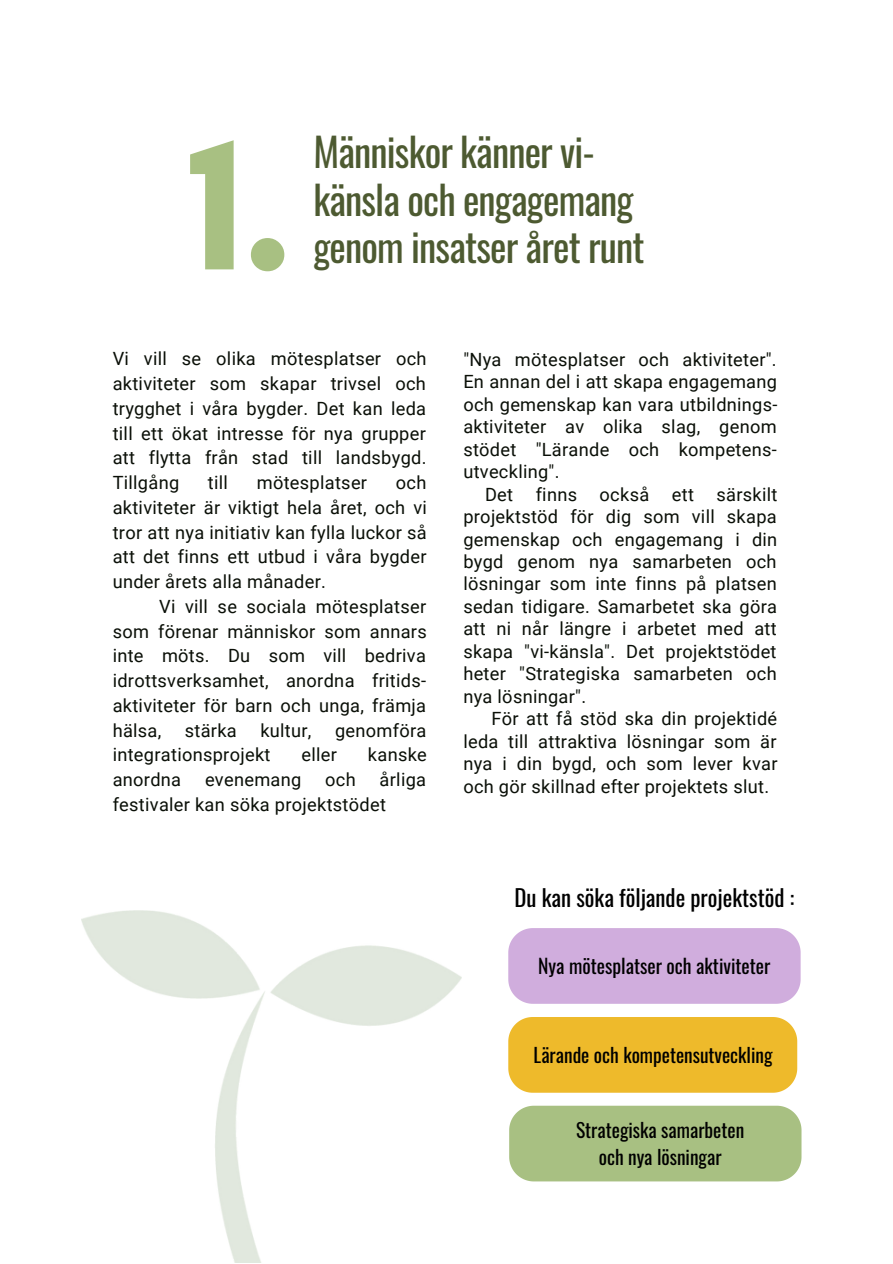
<style>
.page{position:relative;width:893px;height:1264px;background:#fff}
.page>*{position:absolute;margin:0;border:0;box-sizing:border-box;transform-origin:0 0}
.t1{font:700 189.9px "Glacial Indifference";color:#a8c082}
.t2{font:39px/47.5px "Oswald";letter-spacing:-.02em;color:#4d5a31}
.t3{font:22.8px "Oswald";color:#000}
.t4{font:19.65px "Oswald";color:#000}
.t5{font:19.5px/26.4px "Oswald";color:#000;text-align:center}
.t6{font:18.15px/22.5px "Roboto";letter-spacing:.015em;color:#0a0f07;text-align:justify}
</style>
<div class="page">
<div style="left:509px;top:1105px;width:292px;height:76px;background:#a8c082"></div>
<div style="left:508px;top:1017px;width:289px;height:75px;background:#eeba2b"></div>
<div style="left:508px;top:928px;width:292px;height:75px;background:#d0addd"></div>
<img style="left:81px;top:910px;width:380px;height:352px">
<h1 class="t1" style="left:188px;top:89px;width:107px">1.</h1>
<h2 class="t2" style="left:313px;top:127px;width:321px">Människor känner vi&shy;känsla och engagemang</h2>
<h2 class="t2" style="left:313px;top:222px;width:332px">genom insatser året runt</h2>
<p class="t6" style="left:113px;top:347px;width:315px;line-height:24.8px">Vi vill se olika mötesplatser och aktiviteter som skapar trivsel och trygghet i våra bygder. Det kan leda till ett ökat intresse för nya grupper att flytta från stad till landsbygd.<br>Tillgång</p>
<p class="t6" style="left:113px;top:470px;width:316px;line-height:24.8px;text-indent:283px">och aktiviteter är viktigt hela året, och vi tror att nya initiativ kan fylla luckor så att det finns ett utbud i våra bygder under årets alla månader.</p>
<p class="t6" style="left:113px;top:594px;width:315px;line-height:24.8px;text-indent:46px">Vi vill se sociala mötesplatser som förenar människor som annars inte möts. Du som vill bedriva idrottsverksamhet, anordna fritids&shy;aktiviteter för barn och unga, främja hälsa,</p>
<p class="t6" style="left:208px;top:471px;width:22px">till</p>
<p class="t6" style="left:257px;top:471px;width:112px">mötesplatser</p>
<p class="t6" style="left:185px;top:719px;width:53px">stärka</p>
<p class="t6" style="left:260px;top:719px;width:53px">kultur,</p>
<p class="t6" style="left:335px;top:719px;width:93px">genomföra</p>
<p class="t6" style="left:113px;top:743px;width:159px">integrationsprojekt</p>
<p class="t6" style="left:301px;top:743px;width:37px">eller</p>
<p class="t6" style="left:368px;top:743px;width:60px">kanske</p>
<p class="t6" style="left:113px;top:768px;width:70px">anordna</p>
<p class="t6" style="left:205px;top:768px;width:98px">evenemang</p>
<p class="t6" style="left:325px;top:768px;width:32px">och</p>
<p class="t6" style="left:113px;top:767px;width:315px;line-height:24.8px;text-indent:267px">årliga festivaler kan söka projektstödet</p>
<p class="t6" style="left:463px;top:348px;width:315px">"Nya mötesplatser och aktiviteter".<br>En annan del i att skapa engagemang och gemenskap kan vara utbildnings&shy;aktiviteter av olika slag, genom stödet "Lärande och kompetens&shy;utveckling".</p>
<p class="t6" style="left:463px;top:483px;width:315px;text-indent:22px">Det finns också ett särskilt projektstöd för dig som vill skapa gemenskap och engagemang i din bygd genom nya samarbeten och lösningar som inte finns på platsen sedan tidigare. Samarbetet ska göra att ni når längre i arbetet med att skapa "vi-känsla". Det projektstödet heter "Strategiska samarbeten och nya lösningar".</p>
<p class="t6" style="left:463px;top:708px;width:316px;text-indent:28px">För att få stöd ska din projektidé leda till attraktiva lösningar som är nya i din bygd, och som lever kvar och gör skillnad efter projektets slut.</p>
<p class="t3" style="left:514px;top:880px;width:281px">Du kan söka följande projektstöd :</p>
<p class="t4" style="left:538px;top:950px;width:234px">Nya mötesplatser och aktiviteter</p>
<p class="t5" style="left:533px;top:1040px;width:240px">Lärande och kompetensutveckling</p>
<p class="t5" style="left:576px;top:1116px;width:170px">Strategiska samarbeten och nya lösningar</p>
</div>
